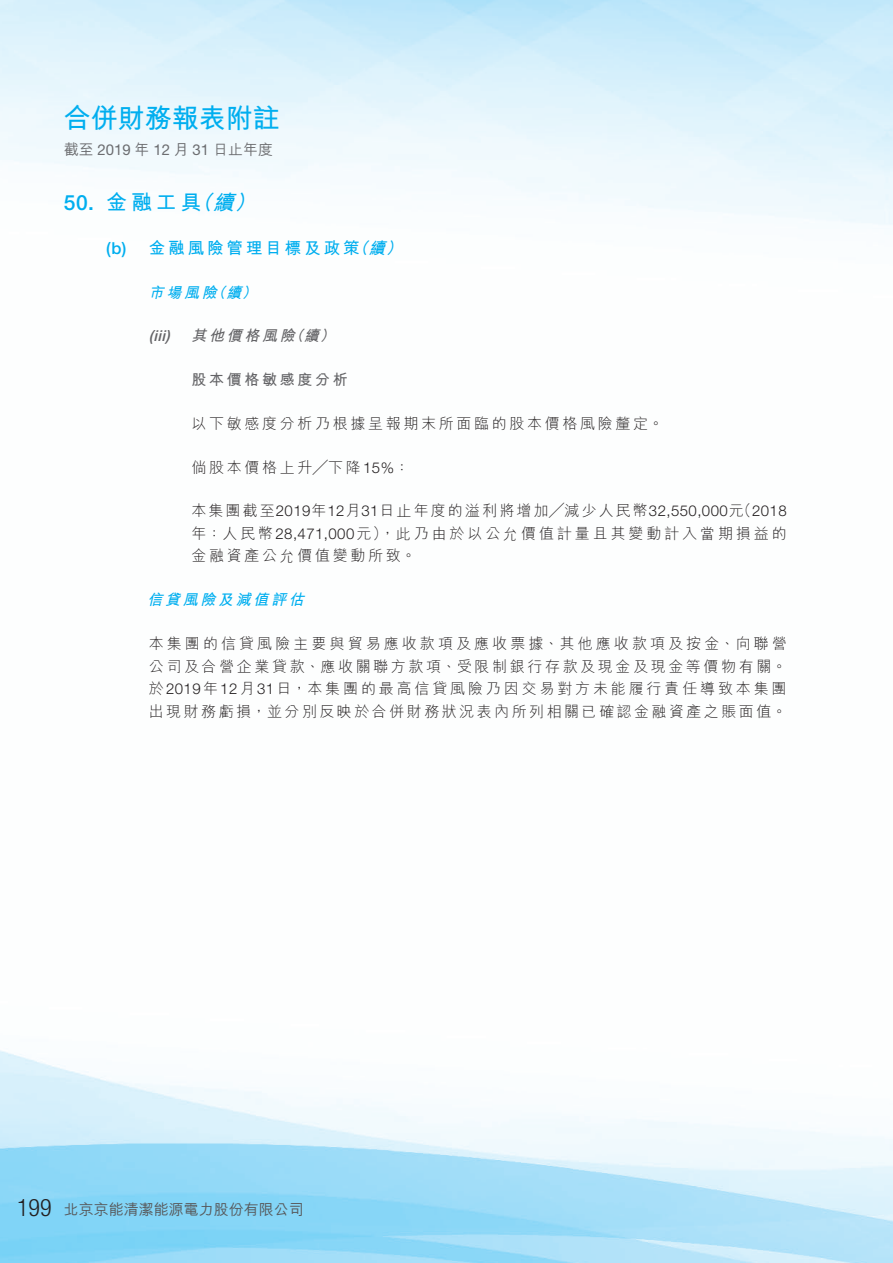
<style>
.page{position:relative;width:893px;height:1263px;background:#fff}
.page>*{position:absolute;margin:0;border:0;box-sizing:border-box;transform-origin:0 0}
.t1{font:700 27px "M Hei HK";color:#00aeef}
.t2{font:300 condensed 24px "Helvetica Neue LT Std";color:#231f20}
._01_Heading_1{font:700 21px "M Hei HK";color:#00aeef}
._01_Heading_1-2{font:italic 700 21px "M Hei HK";color:#00aeef}
._01_Heading_1-3{font:500 21px "Helvetica Neue LT Std";color:#00aeef}
._02_Heading_2{font:700 16.5px "M Hei HK";letter-spacing:.18em;color:#00aeef}
._02_Heading_2-2{font:italic 700 16.5px "M Hei HK";color:#00aeef}
._02_Heading_2-3{font:500 16.5px "Helvetica Neue LT Std";color:#00aeef}
._00_Body_text{font:300 15px/22.5px "M Hei HK";letter-spacing:.18em;color:#231f20;text-align:justify}
.t3{font:500 15px "M Hei HK";color:#57585a}
.t4{font:500 15px "M Hei HK";color:#6c6d70}
._03_Heading_3{font:italic 700 15px "M Hei HK";color:#00aeef}
._04_Heading_4{font:italic 700 15px "M Hei HK";color:#636366}
._05_Heading_5{font:700 15px "M Hei HK";letter-spacing:.18em;color:#636366}
._04_Heading_4-2{font:italic 500 15px "Helvetica Neue LT Std";color:#636366}
.s1{font-family:"Helvetica Neue LT Std";font-weight:400}
.s2{font-family:"Helvetica Neue LT Std"}
</style>
<div class="page">
<h1 class="t1" style="left:64px;top:98px;width:217px">合併財務報表附註</h1>
<p class="t4" style="left:64px;top:139px;width:211px">截至 <span class="s1">2019</span> 年 <span class="s1">12</span> 月 <span class="s1">31</span> 日止年度</p>
<p class="_01_Heading_1-3" style="left:64px;top:190px;width:32px">50.</p>
<p class="_01_Heading_1" style="left:106px;top:187px;width:97px">金融工具</p>
<p class="_01_Heading_1-2" style="left:191px;top:187px;width:29px">（</p>
<p class="_01_Heading_1-2" style="left:235px;top:187px;width:29px">(</p>
<p class="_01_Heading_1-2" style="left:213px;top:187px;width:29px">續</p>
<p class="_02_Heading_2-3" style="left:106px;top:238px;width:22px">b( )</p>
<p class="_02_Heading_2" style="left:149px;top:236px;width:212px">金融風險管理目標及政策</p>
<p class="_02_Heading_2-2" style="left:352px;top:236px;width:23px">（</p>
<p class="_02_Heading_2-2" style="left:386px;top:236px;width:23px">(</p>
<p class="_02_Heading_2-2" style="left:369px;top:236px;width:23px">續</p>
<p class="_03_Heading_3" style="left:149px;top:281px;width:98px">市場風險續</p>
<p class="_03_Heading_3" style="left:211px;top:281px;width:21px">（</p>
<p class="_03_Heading_3" style="left:242px;top:281px;width:21px">(</p>
<p class="_04_Heading_4-2" style="left:149px;top:327px;width:10px">(</p>
<p class="_04_Heading_4-2" style="left:166px;top:327px;width:6px">)</p>
<p class="_04_Heading_4-2" style="left:153px;top:327px;width:17px">iii</p>
<p class="_04_Heading_4" style="left:191px;top:325px;width:134px">其他價格風險續</p>
<p class="_04_Heading_4" style="left:289px;top:325px;width:21px">（</p>
<p class="_04_Heading_4" style="left:320px;top:325px;width:21px">(</p>
<p class="_05_Heading_5" style="left:191px;top:369px;width:158px">股本價格敏感度分析</p>
<p class="_00_Body_text" style="left:191px;top:412px;width:474px">以下敏感度分析乃根據呈報期末所面臨的股本價格風險釐定。</p>
<p class="_00_Body_text" style="left:191px;top:456px;width:220px">倘股本價格上升╱下降<span class="s2">15%</span>：</p>
<p class="_00_Body_text" style="left:191px;top:499px;width:597px">本集團截至<span class="s2">2019</span>年<span class="s2">12</span>月<span class="s2">31</span>日止年度的溢利將增加╱減少人民幣<span class="s2">32,550,000</span> )元 <span class="s2">2018</span>年：人民幣<span class="s2">28,471,000</span>元，）此乃由於以公允價值計量且其變動計入當期損益的金融資產公允價值變動所致。</p>
<p class="_03_Heading_3" style="left:147px;top:589px;width:162px">信貸風險及減值評估</p>
<p class="_00_Body_text" style="left:149px;top:632px;width:639px">本集團的信貸風險主要與貿易應收款項及應收票據、其他應收款項及按金、向聯營公司及合營企業貸款、應收關聯方款項、受限制銀行存款及現金及現金等價物有關。於<span class="s2">2019</span>年<span class="s2">12</span>月<span class="s2">31</span>日，本集團的最高信貸風險乃因交易對方未能履行責任導致本集團出現財務虧損，並分別反映於合併財務狀況表內所列相關已確認金融資產之賬面值。</p>
<h2 class="t2" style="left:17px;top:1194px;width:36px">199</h2>
<p class="t3" style="left:64px;top:1199px;width:241px">北京京能清潔能源電力股份有限公司</p>
</div>
